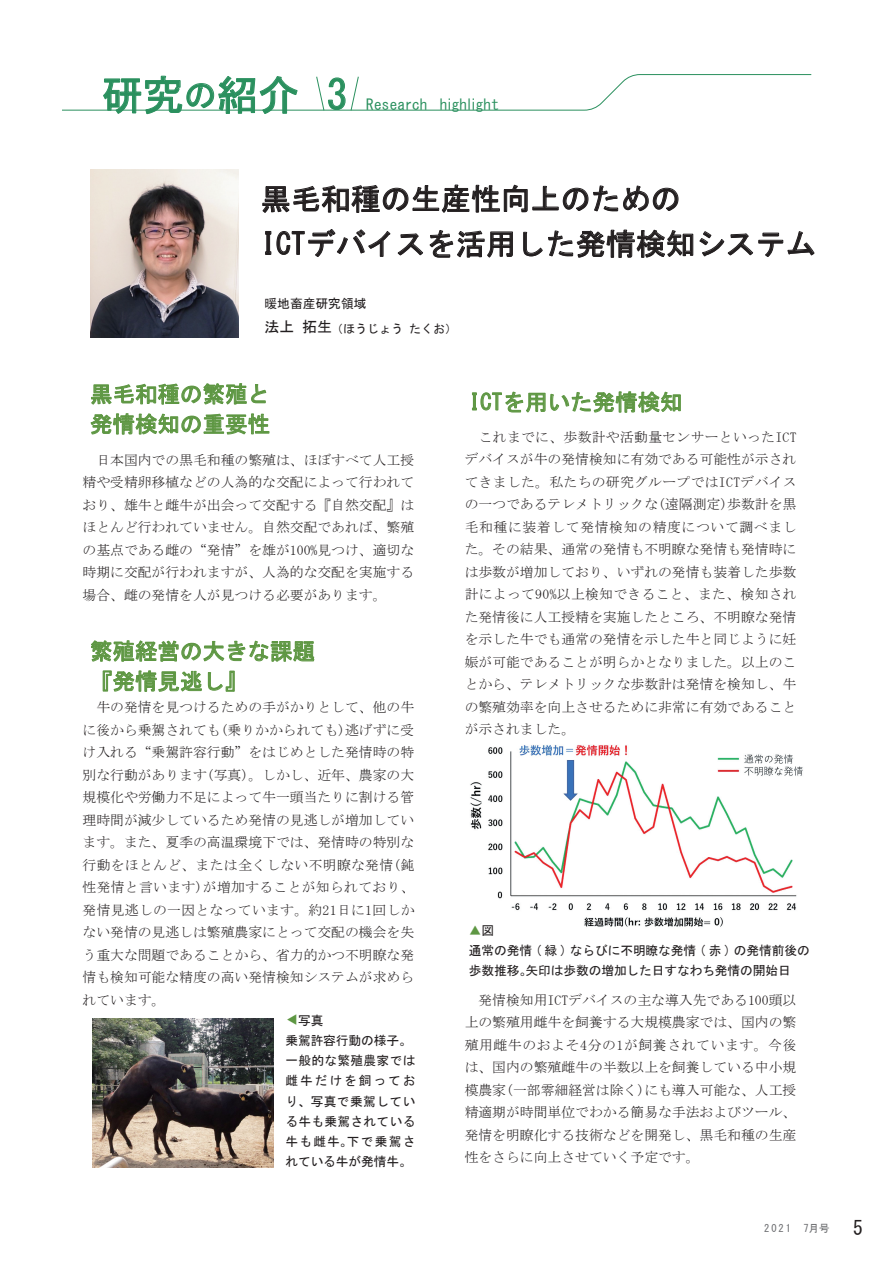
<style>
.page{position:relative;width:893px;height:1263px;background:#fff}
.page>*{position:absolute;margin:0;border:0;box-sizing:border-box;transform-origin:0 0}
.t1{font:41.4px "MS Gothic";color:#2a905e}
.t2{font:30px/45px "MS Gothic";color:#231f20}
.t3{font:22.5px/30px "MS Gothic";color:#5e9743}
.t4{font:15px "MS Gothic";letter-spacing:.02em;color:#2a905e}
.t5{font:13.8px/22.5px "MS Mincho";color:#231f20;text-align:justify}
.t6{font:12.75px/20.2px "MS Gothic";letter-spacing:.02em;color:#231f20}
.t7{font:12.75px/20.2px "MS Gothic";letter-spacing:-.01em;color:#231f20}
.t8{font:12.75px "MS Gothic";color:#5e9743}
.t9{font:12px "MS Gothic";color:#231f20}
.t10{font:10.5px "MS Gothic";letter-spacing:.18em;color:#6c6d70}
.s1{font-size:32.4px}
.s2{font-size:15px}
.s3{color:#5e9743}
.s4{font-size:19.65px;color:#231f20}
</style>
<div class="page">
<svg style="left:62px;top:74px;width:750px;height:40px"></svg>
<svg style="left:262px;top:185px;width:416px;height:28px"></svg>
<svg style="left:265px;top:231px;width:6px;height:24px"></svg>
<svg style="left:277px;top:229px;width:113px;height:28px"></svg>
<svg style="left:397px;top:233px;width:26px;height:22px"></svg>
<svg style="left:429px;top:230px;width:84px;height:28px"></svg>
<svg style="left:523px;top:230px;width:170px;height:28px"></svg>
<svg style="left:699px;top:231px;width:116px;height:26px"></svg>
<svg style="left:91px;top:383px;width:175px;height:22px"></svg>
<svg style="left:91px;top:413px;width:178px;height:21px"></svg>
<img style="left:90px;top:169px;width:149px;height:168px">
<svg style="left:91px;top:640px;width:223px;height:22px"></svg>
<svg style="left:103px;top:671px;width:99px;height:21px"></svg>
<svg style="left:208px;top:671px;width:27px;height:21px"></svg>
<img style="left:93px;top:1018px;width:180px;height:149px">
<svg style="left:472px;top:391px;width:209px;height:22px"></svg>
<img style="left:470px;top:744px;width:333px;height:183px">
<h1 class="t1" style="left:101px;top:74px;width:248px">研究<span class="s1">の</span>紹介 3</h1>
<p class="t4" style="left:366px;top:97px;width:134px">Research highlight</p>
<h2 class="t2" style="left:261px;top:176px;width:557px">黒毛和種の生産性向上のための<br>ICTデバイスを活用した発情検知システム</h2>
<p class="t7" style="left:265px;top:294px;width:103px">暖地畜産研究領域</p>
<p class="t9" style="left:265px;top:323px;width:194px"><span class="s2">法上 拓生</span>（ほうじょう たくお）</p>
<h3 class="t3" style="left:90px;top:379px;width:181px">黒毛和種の繁殖と発情検知の重要性</h3>
<p class="t5" style="left:83px;top:448px;width:333px">　日本国内での黒毛和種の繁殖は、ほぼすべて人工授精や受精卵移植などの人為的な交配によって行われており、雄牛と雌牛が出会って交配する『自然交配』はほとんど行われていません。自然交配であれば、繁殖の基点である雌の“発情”を雄が100%見つけ、適切な時期に交配が行われますが、人為的な交配を実施する場合、雌の発情を人が見つける必要があります。</p>
<h3 class="t3" style="left:90px;top:636px;width:227px">繁殖経営の大きな課題『発情見逃し』</h3>
<p class="t5" style="left:83px;top:696px;width:334px">　牛の発情を見つけるための手がかりとして、他の牛に後から乗駕されても(乗りかかられても)逃げずに受け入れる“乗駕許容行動”をはじめとした発情時の特別な行動があります(写真)。しかし、近年、農家の大規模化や労働力不足によって牛一頭当たりに割ける管理時間が減少しているため発情の見逃しが増加しています。また、夏季の高温環境下では、発情時の特別な行動をほとんど、または全くしない不明瞭な発情(鈍性発情と言います)が増加することが知られており、発情見逃しの一因となっています。約21日に1回しかない発情の見逃しは繁殖農家にとって交配の機会を失う重大な問題であることから、省力的かつ不明瞭な発情も検知可能な精度の高い発情検知システムが求められています。</p>
<p class="t6" style="left:285px;top:1010px;width:132px;text-indent:13px">写真<br>乗駕許容行動の様子。一般的な繁殖農家では雌牛だけを飼っており、写真で乗駕している牛も乗駕されている牛も雌牛。下で乗駕されている牛が発情牛。</p>
<p class="t8" style="left:286px;top:1026px;width:14px;rotate:-90deg">▲</p>
<h3 class="t3" style="left:469px;top:387px;width:215px">ICTを用いた発情検知</h3>
<p class="t5" style="left:465px;top:426px;width:334px">　これまでに、歩数計や活動量センサーといったICTデバイスが牛の発情検知に有効である可能性が示されてきました。私たちの研究グループではICTデバイスの一つであるテレメトリックな(遠隔測定)歩数計を黒毛和種に装着して発情検知の精度について調べました。その結果、通常の発情も不明瞭な発情も発情時には歩数が増加しており、いずれの発情も装着した歩数計によって90%以上検知できること、また、検知された発情後に人工授精を実施したところ、不明瞭な発情を示した牛でも通常の発情を示した牛と同じように妊娠が可能であることが明らかとなりました。以上のことから、テレメトリックな歩数計は発情を検知し、牛の繁殖効率を向上させるために非常に有効であることが示されました。</p>
<p class="t7" style="left:469px;top:920px;width:342px"><span class="s3">▲</span>図<br>通常の発情 ( 緑 ) ならびに不明瞭な発情 ( 赤 ) の発情前後の歩数推移。矢印は歩数の増加した日すなわち発情の開始日</p>
<p class="t5" style="left:465px;top:988px;width:333px">　発情検知用ICTデバイスの主な導入先である100頭以上の繁殖用雌牛を飼養する大規模農家では、国内の繁殖用雌牛のおよそ4分の1が飼養されています。今後は、国内の繁殖雌牛の半数以上を飼養している中小規模農家(一部零細経営は除く)にも導入可能な、人工授精適期が時間単位でわかる簡易な手法およびツール、発情を明瞭化する技術などを開発し、黒毛和種の生産性をさらに向上させていく予定です。</p>
<p class="t10" style="left:764px;top:1223px;width:100px">2021　7月号 <span class="s4">5</span></p>
</div>
